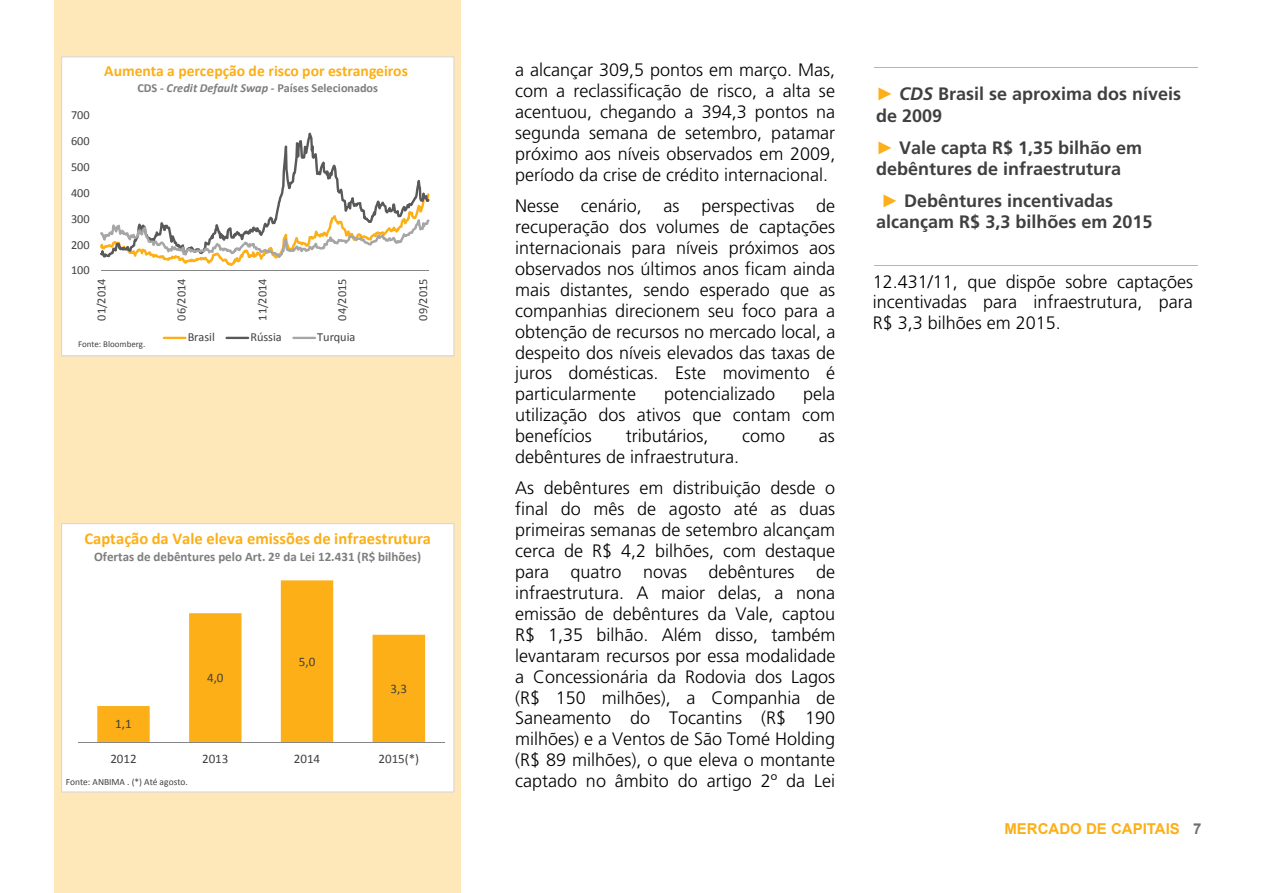
<style>
.page{position:relative;width:1263px;height:893px;background:#fff}
.page>*{position:absolute;margin:0;border:0;box-sizing:border-box;transform-origin:0 0}
.t1{font:300 18px/20.9px "Frutiger";color:#000;text-align:justify}
.t2{font:700 18px/21.3px "Frutiger";color:#404040}
.t3{font:700 16.5px "Calibri";color:#fcaf17}
.t4{font:700 15.6px "Calibri";color:#fcaf17}
.t5{font:700 15px "Arial";color:#fcaf17}
.t6{font:700 13.05px "Calibri";letter-spacing:-.005em;color:#7e7e7e}
.t7{font:13.05px "Calibri";color:#404040}
.t8{font:12.3px "Calibri";letter-spacing:-.005em;color:#404040}
.t9{font:700 12.3px "Calibri";color:#7e7e7e}
.t10{font:9.45px "Calibri";letter-spacing:-.005em;color:#404040}
.t11{font:9px "Calibri";letter-spacing:-.005em;color:#404040}
.s1{font-style:italic}
.s2{font-family:"Arial";color:#fcaf17}
.s3{color:#6d6e71}
</style>
<div class="page">
<div style="left:54px;top:0;width:406px;height:893px;background:#fee7b9"></div>
<hr style="left:874px;top:68px;width:323px;height:1px;background:#fcaf17">
<hr style="left:874px;top:265px;width:323px;height:1px;background:#fcaf17">
<div style="left:62px;top:57px;width:391px;height:298px;background:#fff"></div>
<hr style="left:101px;top:271px;width:327px;height:1px;background:#868686">
<svg style="left:101px;top:133px;width:328px;height:133px"></svg>
<hr style="left:163px;top:337px;width:23px;height:2px;background:#fcaf17">
<hr style="left:225px;top:337px;width:24px;height:2px;background:#595959">
<hr style="left:292px;top:337px;width:24px;height:2px;background:#a6a6a6">
<div style="left:61px;top:56px;width:393px;height:300px;border:1px solid #d8d8d8"></div>
<div style="left:62px;top:524px;width:391px;height:267px;background:#fff"></div>
<svg style="left:97px;top:581px;width:328px;height:161px"></svg>
<hr style="left:78px;top:742px;width:367px;height:1px;background:#868686">
<div style="left:61px;top:523px;width:393px;height:269px;border:1px solid #d8d8d8"></div>
<p class="t8" style="left:71px;top:107px;width:20px">700</p>
<p class="t8" style="left:71px;top:133px;width:20px">600</p>
<p class="t8" style="left:71px;top:159px;width:20px">500</p>
<p class="t8" style="left:71px;top:185px;width:20px">400</p>
<p class="t8" style="left:71px;top:211px;width:20px">300</p>
<p class="t8" style="left:71px;top:237px;width:20px">200</p>
<p class="t8" style="left:71px;top:263px;width:20px">100</p>
<p class="t4" style="left:104px;top:61px;width:305px">Aumenta a percepção de risco por estrangeiros</p>
<p class="t9" style="left:137px;top:80px;width:242px">CDS ‐ <span class="s1">Credit Default Swap</span> ‐ Países Selecionados</p>
<p class="t8" style="left:94px;top:321px;width:43px;rotate:-90deg">01/2014</p>
<p class="t8" style="left:174px;top:321px;width:43px;rotate:-90deg">06/2014</p>
<p class="t8" style="left:254px;top:321px;width:43px;rotate:-90deg">11/2014</p>
<p class="t8" style="left:334px;top:321px;width:43px;rotate:-90deg">04/2015</p>
<p class="t8" style="left:415px;top:321px;width:43px;rotate:-90deg">09/2015</p>
<p class="t8" style="left:188px;top:330px;width:29px">Brasil</p>
<p class="t8" style="left:250px;top:330px;width:33px">Rússia</p>
<p class="t8" style="left:317px;top:330px;width:40px">Turquia</p>
<p class="t11" style="left:78px;top:338px;width:69px">Fonte: Bloomberg.</p>
<p class="t3" style="left:84px;top:528px;width:348px">Captação da Vale eleva emissões de infraestrutura</p>
<p class="t6" style="left:94px;top:548px;width:328px">Ofertas de debêntures pelo Art. 2º da Lei 12.431 (R$ bilhões)</p>
<p class="t7" style="left:115px;top:716px;width:18px">1,1</p>
<p class="t7" style="left:207px;top:669px;width:18px">4,0</p>
<p class="t7" style="left:299px;top:653px;width:18px">5,0</p>
<p class="t7" style="left:391px;top:680px;width:18px">3,3</p>
<p class="t7" style="left:110px;top:750px;width:28px">2012</p>
<p class="t7" style="left:202px;top:750px;width:28px">2013</p>
<p class="t7" style="left:294px;top:750px;width:28px">2014</p>
<p class="t7" style="left:378px;top:750px;width:42px">2015(*)</p>
<p class="t10" style="left:66px;top:776px;width:124px">Fonte: ANBIMA . (*) Até agosto.</p>
<p class="t1" style="left:515px;top:60px;width:322px">a alcançar 309,5 pontos em março. Mas, com a reclassificação de risco, a alta se acentuou, chegando a 394,3 pontos na segunda semana de setembro, patamar próximo aos níveis observados em 2009, período da crise de crédito internacional.</p>
<p class="t1" style="left:515px;top:196px;width:322px">Nesse cenário, as perspectivas de recuperação dos volumes de captações internacionais para níveis próximos aos observados nos últimos anos ficam ainda mais distantes, sendo esperado que as companhias direcionem seu foco para a obtenção de recursos no mercado local, a despeito dos níveis elevados das taxas de juros domésticas. Este movimento é particularmente</p>
<p class="t1" style="left:515px;top:384px;width:322px;text-indent:288px">pela utilização dos ativos que contam com benefícios</p>
<p class="t1" style="left:664px;top:384px;width:113px">potencializado</p>
<p class="t1" style="left:626px;top:426px;width:84px">tributários,</p>
<p class="t1" style="left:742px;top:426px;width:44px">como</p>
<p class="t1" style="left:819px;top:426px;width:17px">as</p>
<p class="t1" style="left:515px;top:441px;width:322px;line-height:31.3px">debêntures de infraestrutura.<br>As debêntures em distribuição desde o</p>
<p class="t1" style="left:515px;top:499px;width:322px">final do mês de agosto até as duas primeiras semanas de setembro alcançam cerca de R$ 4,2 bilhões, com destaque para quatro novas debêntures de infraestrutura. A maior delas, a nona emissão de debêntures da Vale, captou R$ 1,35 bilhão. Além disso, também levantaram recursos por essa modalidade a Concessionária da Rodovia dos Lagos (R$ 150 milhões), a Companhia de Saneamento do Tocantins (R$ 190 milhões) e a Ventos de São Tomé Holding (R$ 89 milhões), o que eleva o montante captado no âmbito do artigo 2º da Lei</p>
<p class="t2" style="left:876px;top:84px;width:306px"><span class="s2">►</span> <span class="s1">CDS</span> Brasil se aproxima dos níveis de 2009</p>
<p class="t2" style="left:876px;top:137px;width:267px"><span class="s2">►</span> Vale capta R$ 1,35 bilhão em debêntures de infraestrutura</p>
<p class="t2" style="left:876px;top:190px;width:278px"><span class="s2">►</span> Debêntures incentivadas alcançam R$ 3,3 bilhões em 2015</p>
<p class="t1" style="left:873px;top:271px;width:322px">12.431/11, que dispõe sobre captações incentivadas para infraestrutura, para R$ 3,3 bilhões em 2015.</p>
<p class="t5" style="left:1004px;top:819px;width:199px">MERCADO DE CAPITAIS <span class="s3">7</span></p>
</div>
